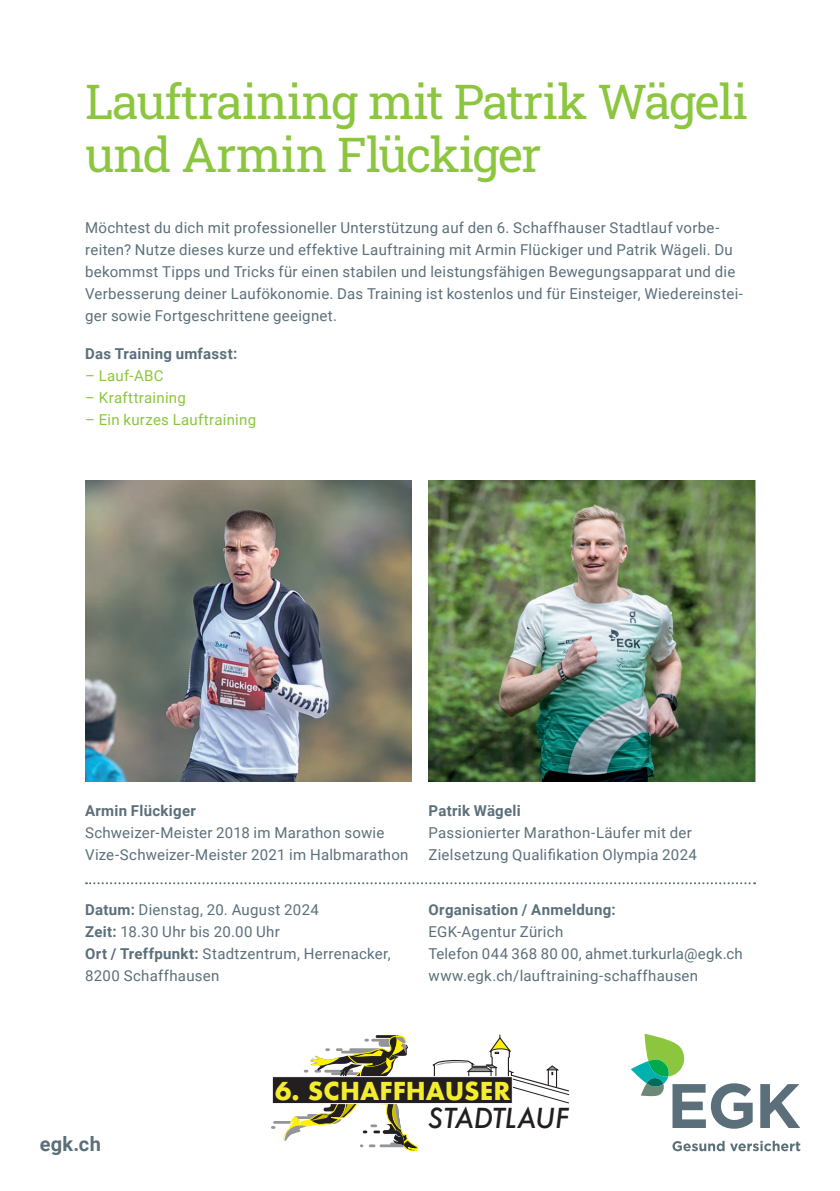
<style>
.page{position:relative;width:840px;height:1191px;background:#fff}
.page>*{position:absolute;margin:0;border:0;box-sizing:border-box;transform-origin:0 0}
.t1{font:48px/53px "Roboto Slab";letter-spacing:-.02em;color:#8bc63e}
.t2{font:italic 500 26.8px "Futura";color:#231f20}
.t3{font:700 24px "Futura";color:#f4ed2f}
.t4{font:700 20px "Roboto";color:#5b6f7b}
.t5{font:15px/22px "Roboto";letter-spacing:.02em;color:#5b6f7b}
.t6{font:700 15px "Roboto";letter-spacing:.02em;color:#5b6f7b}
.t7{font:15px "Roboto";letter-spacing:.015em;color:#8bc63e}
.s1{font-weight:700}
</style>
<div class="page">
<svg style="left:631px;top:1033px;width:121px;height:95px"></svg>
<svg style="left:760px;top:1084px;width:39px;height:44px"></svg>
<svg style="left:672px;top:1140px;width:127px;height:11px"></svg>
<img style="left:428px;top:480px;width:326px;height:302px">
<svg style="left:86px;top:882px;width:668px;height:2px"></svg>
<svg style="left:271px;top:1035px;width:147px;height:116px"></svg>
<div style="left:272px;top:1076px;width:240px;height:28px;background:#231f20;border:1px solid #fff"></div>
<svg style="left:431px;top:1034px;width:138px;height:70px"></svg>
<img style="left:85px;top:480px;width:326px;height:302px">
<h1 class="t1" style="left:85px;top:74px;width:664px">Lauftraining mit Patrik Wägeli und Armin Flückiger</h1>
<p class="t5" style="left:85px;top:216px;width:659px">Möchtest du dich mit professioneller Unterstützung auf den 6. Schaffhauser Stadtlauf vorbe&shy;reiten? Nutze dieses kurze und effektive Lauftraining mit Armin Flückiger und Patrik Wägeli. Du bekommst Tipps und Tricks für einen stabilen und leistungsfähigen Bewegungsapparat und die Verbesserung deiner Laufökonomie. Das Training ist kostenlos und für Einsteiger, Wiedereinstei&shy;ger sowie Fortgeschrittene geeignet.</p>
<p class="t6" style="left:85px;top:343px;width:153px">Das Training umfasst:</p>
<p class="t7" style="left:85px;top:365px;width:80px">– Lauf-ABC</p>
<p class="t7" style="left:85px;top:387px;width:102px">– Krafttraining</p>
<p class="t7" style="left:85px;top:409px;width:172px">– Ein kurzes Lauftraining</p>
<p class="t6" style="left:85px;top:800px;width:112px">Armin Flückiger</p>
<p class="t5" style="left:85px;top:821px;width:325px">Schweizer-Meister 2018 im Marathon sowie<br>Vize-Schweizer-Meister 2021 im Halbmarathon</p>
<p class="t6" style="left:428px;top:800px;width:94px">Patrik Wägeli</p>
<p class="t5" style="left:428px;top:821px;width:270px">Passionierter Marathon-Läufer mit der<br>Zielsetzung Qualifikation Olympia 2024</p>
<p class="t5" style="left:85px;top:897px;width:307px"><span class="s1">Datum:</span> Dienstag, 20. August 2024<br><span class="s1">Zeit:</span> 18.30 Uhr bis 20.00 Uhr<br><span class="s1">Ort / Treffpunkt:</span> Stadtzentrum, Herrenacker,<br>8200 Schaffhausen</p>
<p class="t6" style="left:428px;top:898px;width:188px">Organisation / Anmeldung:</p>
<p class="t5" style="left:428px;top:919px;width:315px">EGK-Agentur Zürich<br>Telefon 044 368 80 00, ahmet.turkurla@egk.ch www.egk.ch/lauftraining-schaffhausen</p>
<h3 class="t4" style="left:40px;top:1130px;width:63px">egk.ch</h3>
<h3 class="t3" style="left:275px;top:1073px;width:237px">6. SCHAFFHAUSER</h3>
<h2 class="t2" style="left:427px;top:1099px;width:142px">STADTLAUF</h2>
</div>
